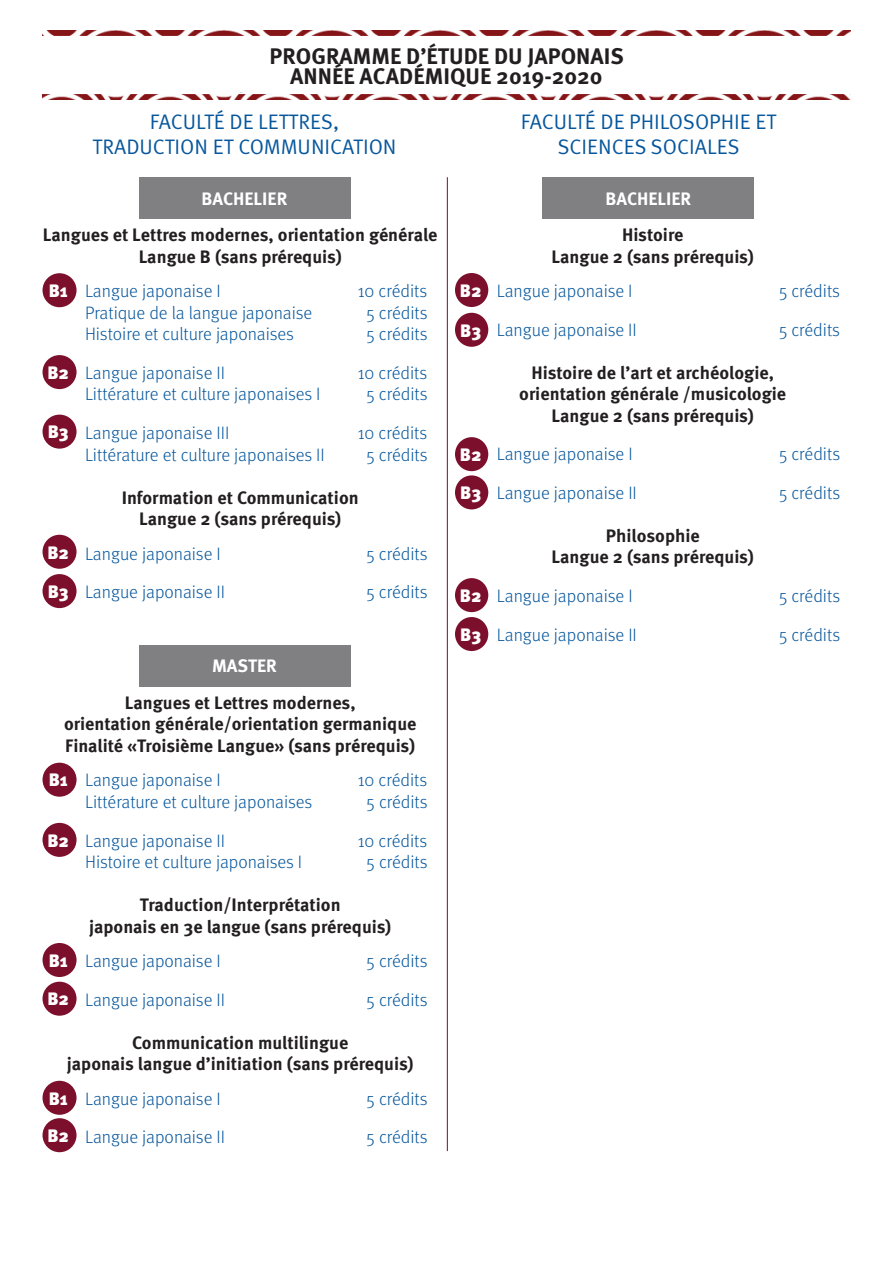
<style>
.page{position:relative;width:893px;height:1263px;background:#fff}
.page>*{position:absolute;margin:0;border:0;box-sizing:border-box;transform-origin:0 0}
.t1{font:700 22.5px/19.5px "Meta OT";color:#231f20;text-align:center}
.t2{font:21px/25.2px "Meta OT Norm";color:#07579c;text-align:center}
.t3{font:300 18px "Meta OT";color:#07579c}
.t4{font:700 18px/21.6px "Meta OT";color:#231f20;text-align:center}
.t5{font:900 18px "FF Meta Pro";color:#fff}
.t6{font:700 18px "Meta OT";color:#fff}
</style>
<div class="page">
<img style="left:43px;top:31px;width:807px;height:69px">
<div style="left:43px;top:355px;width:34px;height:34px;background:#7c102c;border-radius:50%"></div>
<div style="left:455px;top:273px;width:33px;height:34px;background:#7c102c;border-radius:50%"></div>
<div style="left:455px;top:437px;width:33px;height:34px;background:#7c102c;border-radius:50%"></div>
<div style="left:455px;top:578px;width:33px;height:34px;background:#7c102c;border-radius:50%"></div>
<div style="left:43px;top:535px;width:34px;height:34px;background:#7c102c;border-radius:50%"></div>
<div style="left:43px;top:823px;width:34px;height:34px;background:#7c102c;border-radius:50%"></div>
<div style="left:43px;top:982px;width:34px;height:34px;background:#7c102c;border-radius:50%"></div>
<div style="left:43px;top:1118px;width:34px;height:34px;background:#7c102c;border-radius:50%"></div>
<div style="left:43px;top:273px;width:34px;height:34px;background:#7c102c;border-radius:50%"></div>
<div style="left:43px;top:415px;width:34px;height:34px;background:#7c102c;border-radius:50%"></div>
<div style="left:455px;top:313px;width:33px;height:34px;background:#7c102c;border-radius:50%"></div>
<div style="left:455px;top:475px;width:33px;height:34px;background:#7c102c;border-radius:50%"></div>
<div style="left:455px;top:617px;width:33px;height:34px;background:#7c102c;border-radius:50%"></div>
<div style="left:43px;top:574px;width:34px;height:34px;background:#7c102c;border-radius:50%"></div>
<div style="left:43px;top:763px;width:34px;height:34px;background:#7c102c;border-radius:50%"></div>
<div style="left:43px;top:943px;width:34px;height:34px;background:#7c102c;border-radius:50%"></div>
<div style="left:43px;top:1081px;width:34px;height:34px;background:#7c102c;border-radius:50%"></div>
<hr style="left:447px;top:177px;width:1px;height:974px;background:#7c102c">
<div style="left:38px;top:40px;width:817px;height:51px;background:#fff"></div>
<div style="left:139px;top:177px;width:211px;height:41px;background:#808083"></div>
<div style="left:543px;top:177px;width:211px;height:41px;background:#808083"></div>
<div style="left:139px;top:645px;width:211px;height:41px;background:#808083"></div>
<p class="t1" style="left:270px;top:47px;width:356px">PROGRAMME D’ÉTUDE DU JAPONAIS<br>ANNÉE ACADÉMIQUE 2019-2020</p>
<p class="t2" style="left:92px;top:109px;width:306px">FACULTÉ DE LETTRES,<br>TRADUCTION ET COMMUNICATION</p>
<p class="t2" style="left:521px;top:109px;width:257px">FACULTÉ DE PHILOSOPHIE ET<br>SCIENCES SOCIALES</p>
<p class="t6" style="left:202px;top:187px;width:87px">BACHELIER</p>
<p class="t6" style="left:606px;top:187px;width:87px">BACHELIER</p>
<p class="t4" style="left:43px;top:224px;width:396px">Langues et Lettres modernes, orientation générale<br>Langue B (sans prérequis)</p>
<p class="t3" style="left:85px;top:280px;width:137px">Langue japonaise I</p>
<p class="t3" style="left:358px;top:280px;width:71px">10 crédits</p>
<p class="t3" style="left:85px;top:302px;width:229px">Pratique de la langue japonaise</p>
<p class="t3" style="left:367px;top:302px;width:63px">5 crédits</p>
<p class="t3" style="left:85px;top:323px;width:210px">Histoire et culture japonaises</p>
<p class="t3" style="left:367px;top:323px;width:63px">5 crédits</p>
<p class="t3" style="left:85px;top:362px;width:142px">Langue japonaise II</p>
<p class="t3" style="left:358px;top:362px;width:71px">10 crédits</p>
<p class="t3" style="left:85px;top:384px;width:237px">Littérature et culture japonaises I</p>
<p class="t3" style="left:367px;top:384px;width:63px">5 crédits</p>
<p class="t3" style="left:85px;top:422px;width:146px">Langue japonaise III</p>
<p class="t3" style="left:358px;top:422px;width:71px">10 crédits</p>
<p class="t3" style="left:85px;top:444px;width:241px">Littérature et culture japonaises II</p>
<p class="t3" style="left:367px;top:444px;width:63px">5 crédits</p>
<p class="t4" style="left:122px;top:487px;width:239px">Information et Communication<br>Langue 2 (sans prérequis)</p>
<p class="t3" style="left:85px;top:543px;width:137px">Langue japonaise I</p>
<p class="t3" style="left:367px;top:543px;width:63px">5 crédits</p>
<p class="t3" style="left:85px;top:581px;width:142px">Langue japonaise II</p>
<p class="t3" style="left:367px;top:581px;width:63px">5 crédits</p>
<p class="t5" style="left:49px;top:276px;width:21px">B1</p>
<p class="t5" style="left:47px;top:358px;width:23px">B2</p>
<p class="t5" style="left:48px;top:418px;width:22px">B3</p>
<p class="t5" style="left:47px;top:538px;width:23px">B2</p>
<p class="t5" style="left:48px;top:577px;width:22px">B3</p>
<p class="t6" style="left:212px;top:655px;width:66px">MASTER</p>
<p class="t4" style="left:64px;top:692px;width:354px">Langues et Lettres modernes,<br>orientation générale/orientation germanique<br>Finalité «Troisième Langue» (sans prérequis)</p>
<p class="t3" style="left:85px;top:770px;width:137px">Langue japonaise I</p>
<p class="t3" style="left:358px;top:770px;width:71px">10 crédits</p>
<p class="t3" style="left:85px;top:791px;width:229px">Littérature et culture japonaises</p>
<p class="t3" style="left:367px;top:791px;width:63px">5 crédits</p>
<p class="t3" style="left:85px;top:830px;width:142px">Langue japonaise II</p>
<p class="t3" style="left:358px;top:830px;width:71px">10 crédits</p>
<p class="t3" style="left:85px;top:851px;width:219px">Histoire et culture japonaises I</p>
<p class="t3" style="left:367px;top:851px;width:63px">5 crédits</p>
<p class="t4" style="left:89px;top:894px;width:304px">Traduction/Interprétation<br>japonais en 3e langue (sans prérequis)</p>
<p class="t3" style="left:85px;top:950px;width:137px">Langue japonaise I</p>
<p class="t3" style="left:367px;top:950px;width:63px">5 crédits</p>
<p class="t3" style="left:85px;top:989px;width:142px">Langue japonaise II</p>
<p class="t3" style="left:367px;top:989px;width:63px">5 crédits</p>
<p class="t4" style="left:67px;top:1032px;width:348px">Communication multilingue<br>japonais langue d’initiation (sans prérequis)</p>
<p class="t3" style="left:85px;top:1088px;width:137px">Langue japonaise I</p>
<p class="t3" style="left:367px;top:1088px;width:63px">5 crédits</p>
<p class="t3" style="left:85px;top:1126px;width:142px">Langue japonaise II</p>
<p class="t3" style="left:367px;top:1126px;width:63px">5 crédits</p>
<p class="t5" style="left:49px;top:766px;width:21px">B1</p>
<p class="t5" style="left:47px;top:826px;width:23px">B2</p>
<p class="t5" style="left:49px;top:946px;width:21px">B1</p>
<p class="t5" style="left:47px;top:985px;width:23px">B2</p>
<p class="t5" style="left:49px;top:1084px;width:21px">B1</p>
<p class="t5" style="left:47px;top:1121px;width:23px">B2</p>
<p class="t5" style="left:460px;top:276px;width:23px">B2</p>
<p class="t5" style="left:460px;top:316px;width:22px">B3</p>
<p class="t5" style="left:460px;top:440px;width:23px">B2</p>
<p class="t5" style="left:460px;top:479px;width:22px">B3</p>
<p class="t5" style="left:460px;top:581px;width:23px">B2</p>
<p class="t5" style="left:460px;top:620px;width:22px">B3</p>
<p class="t4" style="left:552px;top:224px;width:204px">Histoire<br>Langue 2 (sans prérequis)</p>
<p class="t3" style="left:497px;top:280px;width:137px">Langue japonaise I</p>
<p class="t3" style="left:779px;top:280px;width:63px">5 crédits</p>
<p class="t3" style="left:497px;top:319px;width:142px">Langue japonaise II</p>
<p class="t3" style="left:779px;top:319px;width:63px">5 crédits</p>
<p class="t4" style="left:519px;top:362px;width:269px">Histoire de l’art et archéologie, orientation générale /musicologie<br>Langue 2 (sans prérequis)</p>
<p class="t3" style="left:497px;top:444px;width:137px">Langue japonaise I</p>
<p class="t3" style="left:779px;top:444px;width:63px">5 crédits</p>
<p class="t3" style="left:497px;top:482px;width:142px">Langue japonaise II</p>
<p class="t3" style="left:779px;top:482px;width:63px">5 crédits</p>
<p class="t4" style="left:552px;top:525px;width:204px">Philosophie<br>Langue 2 (sans prérequis)</p>
<p class="t3" style="left:497px;top:585px;width:137px">Langue japonaise I</p>
<p class="t3" style="left:779px;top:585px;width:63px">5 crédits</p>
<p class="t3" style="left:497px;top:624px;width:142px">Langue japonaise II</p>
<p class="t3" style="left:779px;top:624px;width:63px">5 crédits</p>
</div>
